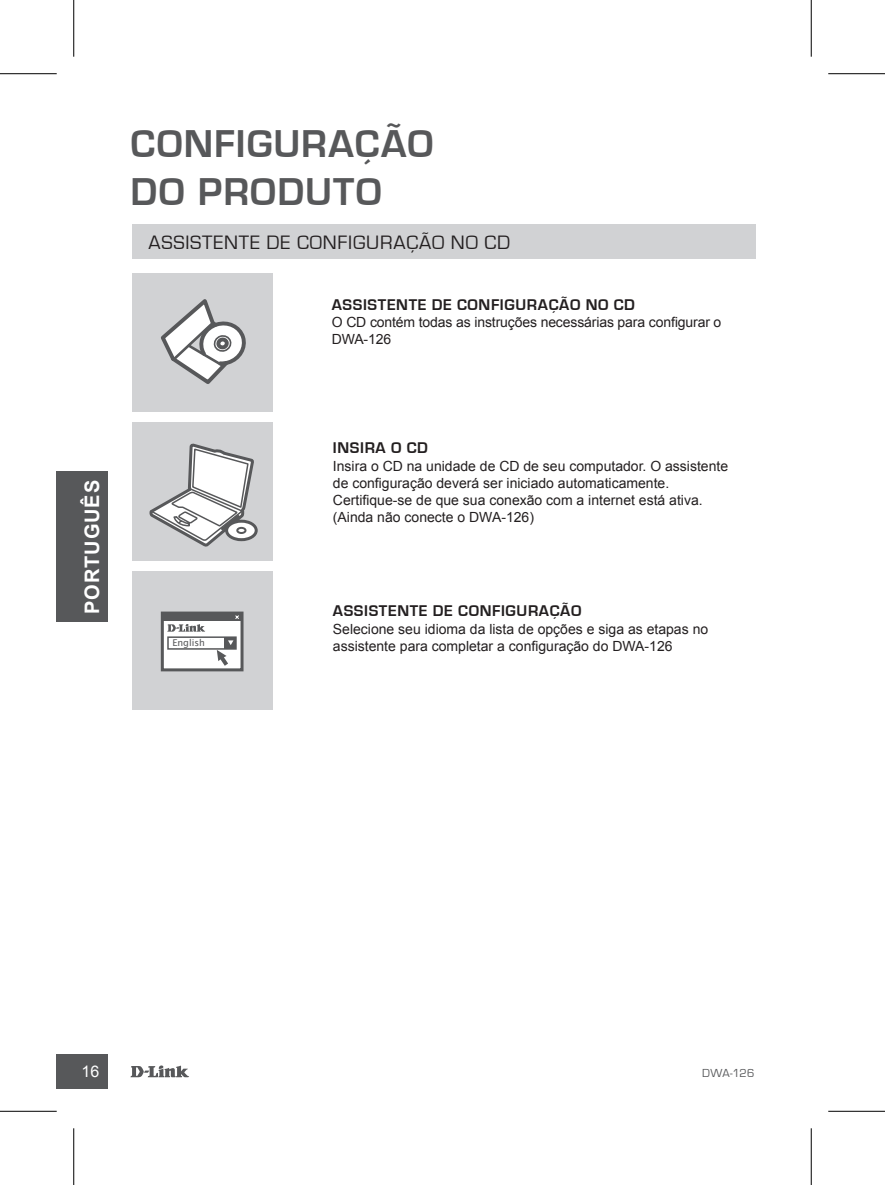
<style>
.page{position:relative;width:885px;height:1185px;background:#fff}
.page>*{position:absolute;margin:0;border:0;box-sizing:border-box;transform-origin:0 0}
.t1{font:700 40px/48px "Eurostile";letter-spacing:.025em;color:#57585a}
.t2{font:20px "Eurostile";letter-spacing:.04em;color:#231f20}
.t3{font:700 20px "Arial";letter-spacing:.045em;color:#fff}
.t4{font:700 16px "Eurostile";letter-spacing:.04em;color:#231f20}
.t5{font:16px "Arial";color:#fff}
.t6{font:14px/16.8px "Arial";color:#231f20}
.t7{font:12px "Eurostile";letter-spacing:.005em;color:#57585a}
.t8{font:9.4px "Lucida Sans";color:#57585a}
</style>
<div class="page">
<svg style="left:130px;top:1065px;width:59px;height:12px"></svg>
<div style="left:57px;top:1055px;width:51px;height:34px;background:#57585a"></div>
<div style="left:57px;top:471px;width:51px;height:151px;background:#57585a"></div>
<div style="left:132px;top:224px;width:623px;height:34px;background:#d1d2d4"></div>
<div style="left:132px;top:422px;width:141px;height:139px;background:#d1d2d4"></div>
<div style="left:132px;top:571px;width:141px;height:138px;background:#d1d2d4"></div>
<div style="left:132px;top:274px;width:141px;height:138px;background:#d1d2d4"></div>
<svg style="left:161px;top:299px;width:85px;height:85px"></svg>
<div style="left:225px;top:520px;width:33px;height:21px;border:3px solid #57585a;border-radius:50%"></div>
<div style="left:161px;top:612px;width:82px;height:59px;background:#fff;border:3px solid #57585a"></div>
<div style="left:167px;top:636px;width:70px;height:14px;border:2px solid #57585a"></div>
<div style="left:224px;top:637px;width:12px;height:12px;background:#57585a"></div>
<svg style="left:216px;top:640px;width:17px;height:30px"></svg>
<svg style="left:149px;top:443px;width:106px;height:191px"></svg>
<hr style="left:0;top:73px;width:57px;height:1px;background:#000">
<hr style="left:828px;top:73px;width:56px;height:1px;background:#000">
<hr style="left:0;top:1111px;width:57px;height:1px;background:#000">
<hr style="left:828px;top:1111px;width:56px;height:1px;background:#000">
<hr style="left:73px;top:0;width:1px;height:57px;background:#000">
<hr style="left:73px;top:1128px;width:1px;height:57px;background:#000">
<hr style="left:810px;top:0;width:1px;height:57px;background:#000">
<hr style="left:810px;top:1128px;width:1px;height:57px;background:#000">
<h1 class="t1" style="left:130px;top:120px;width:304px">CONFIGURAÇÃO<br>DO PRODUTO</h1>
<h2 class="t2" style="left:148px;top:232px;width:363px">ASSISTENTE DE CONFIGURAÇÃO NO CD</h2>
<h2 class="t3" style="left:79px;top:614px;width:135px;rotate:-90deg">PORTUGUÊS</h2>
<p class="t8" style="left:172px;top:637px;width:34px">English</p>
<p class="t4" style="left:332px;top:296px;width:305px">ASSISTENTE DE CONFIGURAÇÃO NO CD</p>
<p class="t6" style="left:332px;top:314px;width:391px">O CD contém todas as instruções necessárias para configurar o<br>DWA-126</p>
<p class="t4" style="left:333px;top:439px;width:97px">INSIRA O CD</p>
<p class="t6" style="left:333px;top:458px;width:396px">Insira o CD na unidade de CD de seu computador. O assistente de configuração deverá ser iniciado automaticamente.<br>Certifique-se de que sua conexão com a internet está ativa. (Ainda não conecte o DWA-126)</p>
<p class="t4" style="left:333px;top:602px;width:250px">ASSISTENTE DE CONFIGURAÇÃO</p>
<p class="t6" style="left:333px;top:621px;width:377px">Selecione seu idioma da lista de opções e siga as etapas no assistente para completar a configuração do DWA-126</p>
<p class="t5" style="left:82px;top:1061px;width:19px">16</p>
<p class="t7" style="left:702px;top:1067px;width:54px">DWA-126</p>
</div>
